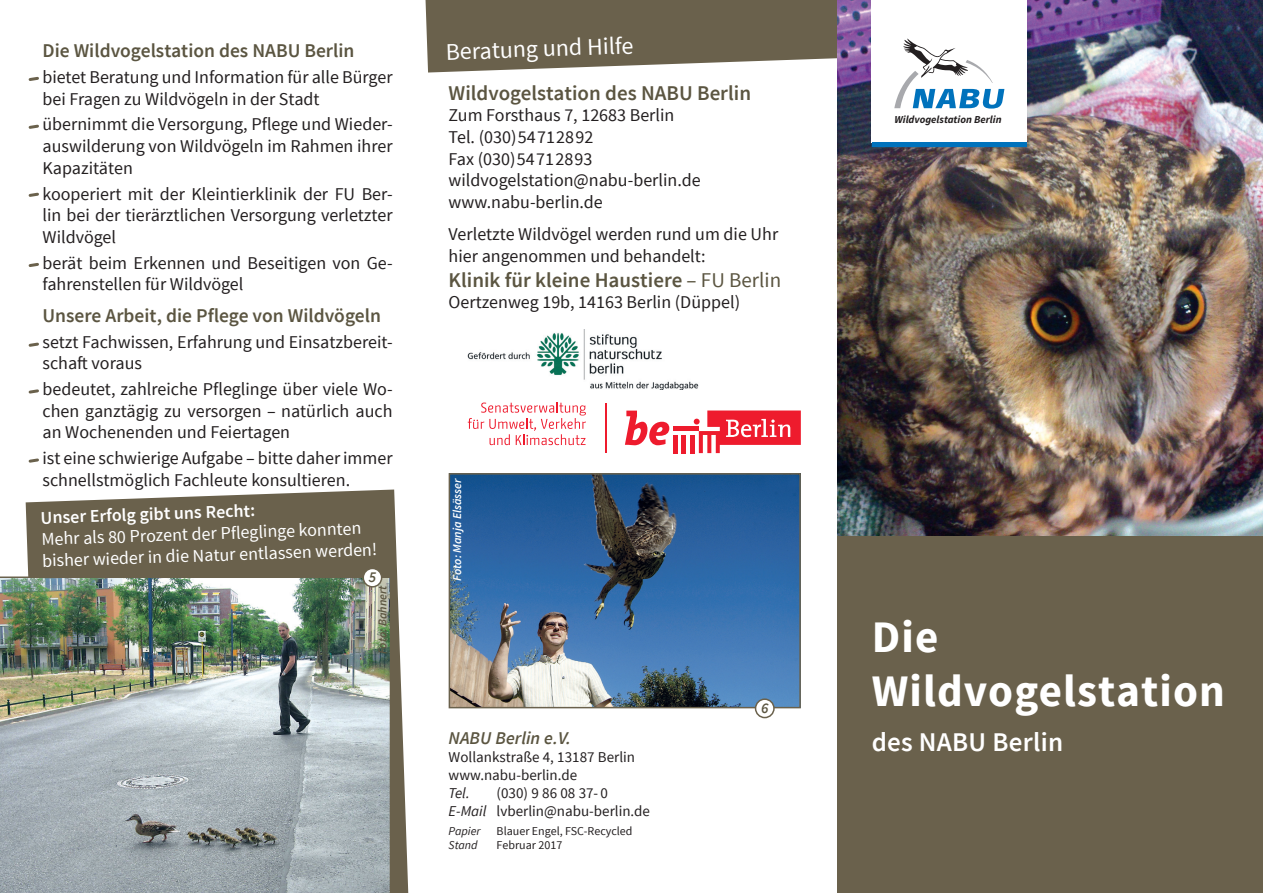
<style>
.page{position:relative;width:1263px;height:893px;background:#fff}
.page>*{position:absolute;margin:0;border:0;box-sizing:border-box;transform-origin:0 0}
.t1{font:700 45px/54px "Source Sans Pro";letter-spacing:.025em;color:#fff}
.t2{font:600 27px "Source Sans Pro";letter-spacing:.01em;color:#fff}
.t3{font:24px "Source Sans Pro";color:#fff}
.t4{font:600 21px "Source Sans Pro";color:#5b5541}
.t5{font:600 19.5px "Source Sans Pro";color:#5b5541}
.t6{font:18px/21.6px "Source Sans Pro";color:#231f20}
.t7{font:18px/21.6px "Source Sans Pro";color:#fff}
.t8{font:600 18px "Source Sans Pro";color:#fff}
.t9{font:italic 600 18px "Source Sans Pro";color:#5b5541}
.t10{font:15px/18px "Source Sans Pro";color:#231f20}
.t11{font:italic 15px "Source Sans Pro";color:#231f20}
.t12{font:italic 600 15px "Source Sans Pro";color:#5b5541}
.t13{font:12px "Source Sans Pro";color:#231f20}
.t14{font:italic 600 12px "Source Sans Pro";color:#fff}
.t15{font:italic 600 12px "Source Sans Pro";color:#5b5541}
.t16{font:italic 12px "Source Sans Pro";color:#231f20}
.t17{font:italic 700 10.65px "Source Sans Pro";color:#231f20}
.s1{font-weight:400}
.s2{font-style:italic}
</style>
<div class="page">
<svg style="left:425px;top:0;width:413px;height:73px;background:#7b7361"></svg>
<svg style="left:26px;top:489px;width:382px;height:404px;background:#7e7765"></svg>
<div style="left:838px;top:467px;width:425px;height:426px;background:#6a614c"></div>
<img style="left:838px;top:0;width:425px;height:536px">
<img style="left:0;top:576px;width:391px;height:317px">
<svg style="left:28px;top:76px;width:11px;height:5px"></svg>
<svg style="left:28px;top:124px;width:11px;height:5px"></svg>
<svg style="left:28px;top:192px;width:11px;height:5px"></svg>
<svg style="left:28px;top:263px;width:11px;height:4px"></svg>
<svg style="left:28px;top:342px;width:11px;height:5px"></svg>
<svg style="left:28px;top:389px;width:11px;height:5px"></svg>
<svg style="left:28px;top:458px;width:11px;height:5px"></svg>
<hr style="left:872px;top:143px;width:155px;height:4px;background:#0072bc">
<div style="left:872px;top:0;width:155px;height:143px;background:#fff"></div>
<svg style="left:894px;top:39px;width:110px;height:70px"></svg>
<div style="left:363px;top:568px;width:19px;height:19px;background:#fff;border-radius:50%"></div>
<div style="left:362px;top:568px;width:20px;height:20px;border:2px solid #6a614c;border-radius:50%"></div>
<img style="left:467px;top:330px;width:232px;height:59px">
<svg style="left:625px;top:411px;width:44px;height:34px"></svg>
<hr style="left:673px;top:435px;width:4px;height:18px;background:#ee1b2d">
<hr style="left:682px;top:435px;width:4px;height:18px;background:#ee1b2d">
<hr style="left:690px;top:435px;width:4px;height:18px;background:#ee1b2d">
<hr style="left:673px;top:427px;width:26px;height:4px;background:#ee1b2d">
<svg style="left:694px;top:410px;width:107px;height:43px"></svg>
<hr style="left:605px;top:403px;width:1px;height:50px;background:#ee1b2d">
<svg style="left:468px;top:402px;width:118px;height:43px"></svg>
<img style="left:452px;top:476px;width:346px;height:229px">
<div style="left:449px;top:473px;width:352px;height:235px;border:2px solid #6a614c"></div>
<div style="left:755px;top:699px;width:19px;height:19px;background:#fff;border-radius:50%"></div>
<div style="left:755px;top:698px;width:20px;height:20px;border:2px solid #6a614c;border-radius:50%"></div>
<p class="t5" style="left:43px;top:38px;width:314px">Die Wildvogelstation des NABU Berlin</p>
<p class="t6" style="left:43px;top:67px;width:352px">bietet Beratung und Information für alle Bürger bei Fragen zu Wildvögeln in der Stadt</p>
<p class="t6" style="left:43px;top:114px;width:352px;text-align:justify">übernimmt die Versorgung, Pflege und Wieder&shy;auswilderung von Wildvögeln im Rahmen ihrer Kapazitäten</p>
<p class="t6" style="left:43px;top:183px;width:352px;text-align:justify">kooperiert mit der Kleintierklinik der FU Ber&shy;lin bei der tierärztlichen Versorgung verletzter Wildvögel</p>
<p class="t6" style="left:43px;top:252px;width:352px">berät beim Erkennen und Beseitigen von Ge&shy;fahrenstellen für Wildvögel</p>
<p class="t5" style="left:43px;top:303px;width:340px">Unsere Arbeit, die Pflege von Wildvögeln</p>
<p class="t6" style="left:43px;top:331px;width:352px">setzt Fachwissen, Erfahrung und Einsatzbereit&shy;schaft voraus</p>
<p class="t6" style="left:43px;top:379px;width:352px;text-align:justify">bedeutet, zahlreiche Pfleglinge über viele Wo&shy;chen ganztägig zu versorgen – natürlich auch an Wochenenden und Feiertagen</p>
<p class="t6" style="left:43px;top:448px;width:352px">ist eine schwierige Aufgabe – bitte daher immer schnellstmöglich Fachleute konsultieren.</p>
<p class="t8" style="left:40px;top:506px;width:216px;rotate:-2deg">Unser Erfolg gibt uns Recht:</p>
<p class="t7" style="left:41px;top:529px;width:337px;rotate:-2deg">Mehr als 80 Prozent der Pfl eglinge konnten bisher wieder in die Natur entlassen werden!</p>
<p class="t12" style="left:369px;top:568px;width:9px">5</p>
<p class="t15" style="left:375px;top:654px;width:70px;rotate:-90deg">Foto: Bahnert</p>
<h3 class="t3" style="left:445px;top:37px;width:189px;rotate:-2deg">Beratung und Hilfe</h3>
<p class="t4" style="left:449px;top:80px;width:304px">Wildvogelstation des NABU Berlin</p>
<p class="t6" style="left:449px;top:105px;width:253px">Zum Forsthaus 7, 12683 Berlin<br>Tel. (030)54712892<br>Fax (030)54712893 wildvogelstation@nabu-berlin.de www.nabu-berlin.de</p>
<p class="t6" style="left:449px;top:223px;width:331px">Verletzte Wildvögel werden rund um die Uhr hier angenommen und behandelt:</p>
<p class="t4" style="left:449px;top:266px;width:334px">Klinik für kleine Haustiere <span class="s1">– FU Berlin</span></p>
<p class="t6" style="left:449px;top:292px;width:293px">Oertzenweg 19b, 14163 Berlin (Düppel)</p>
<p class="t14" style="left:450px;top:581px;width:104px;rotate:-90deg">Foto: Manja Elsässer</p>
<p class="t9" style="left:449px;top:727px;width:124px">NABU Berlin e.V.</p>
<p class="t10" style="left:449px;top:748px;width:188px">Wollankstraße 4, 13187 Berlin www.nabu-berlin.de</p>
<p class="t11" style="left:449px;top:784px;width:23px">Tel.</p>
<p class="t10" style="left:449px;top:784px;width:203px;text-align:center">(030) 9 86 08 37- 0<br><span class="s2">E-Mail</span> lvberlin@nabu-berlin.de</p>
<p class="t16" style="left:449px;top:823px;width:33px">Papier</p>
<p class="t13" style="left:497px;top:823px;width:137px">Blauer Engel, FSC-Recycled</p>
<p class="t16" style="left:449px;top:837px;width:31px">Stand</p>
<p class="t13" style="left:497px;top:837px;width:67px">Februar 2017</p>
<p class="t12" style="left:761px;top:698px;width:9px">6</p>
<p class="t17" style="left:894px;top:113px;width:109px">LWildvog lstation Berlin</p>
<p class="t17" style="left:899px;top:113px;width:97px">andesverb nd Berlin</p>
<h1 class="t1" style="left:872px;top:611px;width:355px">Die<br>Wildvogelstation</h1>
<h2 class="t2" style="left:872px;top:725px;width:193px">des NABU Berlin</h2>
</div>
